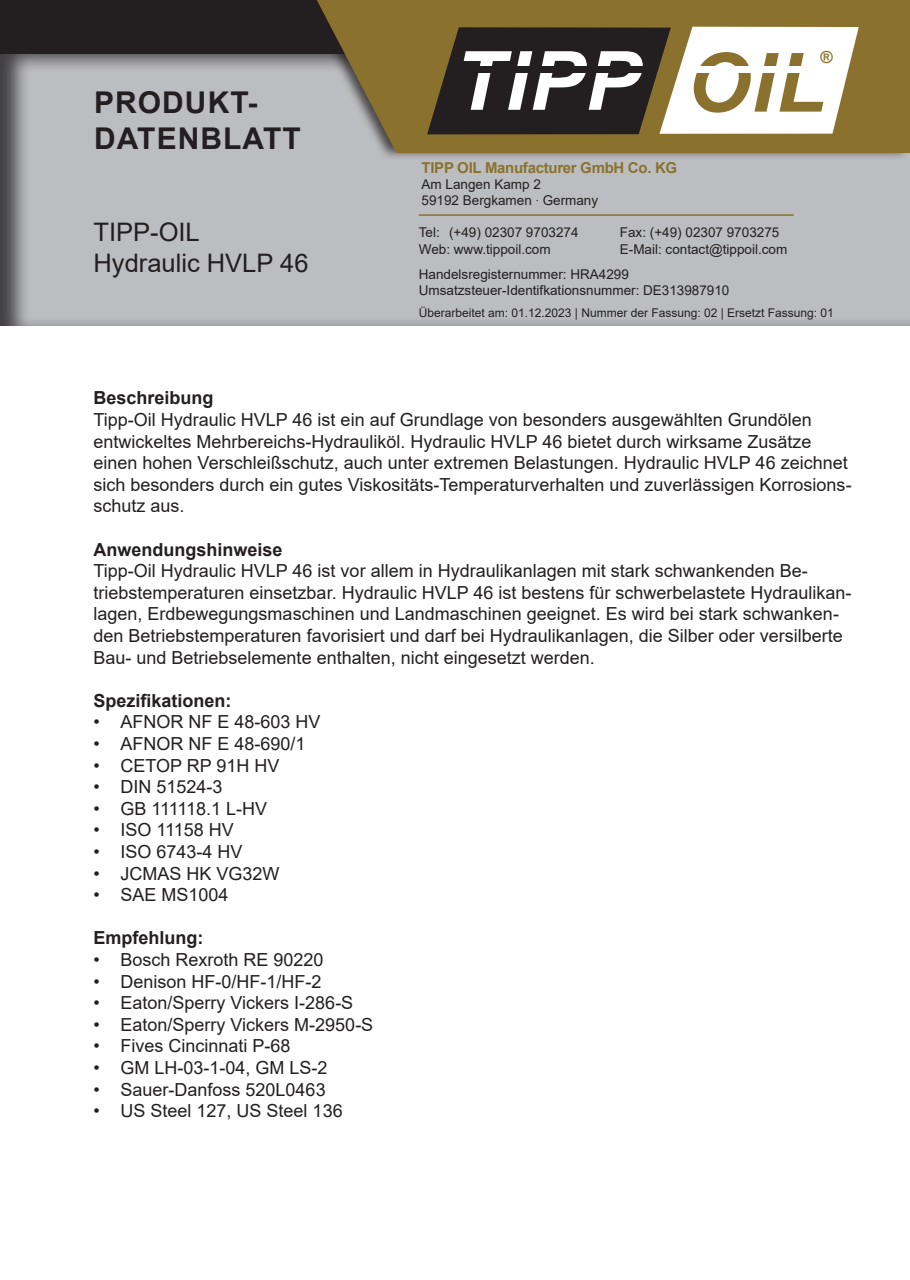
<style>
.page{position:relative;width:910px;height:1280px;background:#fff}
.page>*{position:absolute;margin:0;border:0;box-sizing:border-box;transform-origin:0 0}
.t1{font:italic 700 81.75px "Arial";letter-spacing:.015em;color:#fff}
.t2{font:700 30px/36px "Arial";letter-spacing:.035em;color:#231f20}
.t3{font:25.5px "Arial";color:#231f20}
.t4{font:18px/21.6px "Arial";color:#231f20}
.t5{font:700 18px "Arial";color:#231f20}
.t6{font:18px "Arial";letter-spacing:-.075em;color:#231f20}
.t7{font:700 16.65px "Arial";color:#8a722e}
.t8{font:700 15px "Arial";letter-spacing:-.02em;color:#8a722e}
.t9{font:13.5px/16.4px "Arial";color:#231f20}
.t10{font:12px "Arial";color:#231f20}
.s1{color:#8a722e}
.s2{font-family:"Helvetica Neue LT Std";font-weight:100;font-stretch:condensed}
</style>
<div class="page">
<div style="left:0;top:52px;width:910px;height:276px;background:#231f20;opacity:.75"></div>
<div style="left:0;top:0;width:910px;height:53px;background:#231f20"></div>
<div style="left:300px;top:0;width:610px;height:161px;background:#231f20;opacity:.75"></div>
<svg style="left:317px;top:0;width:593px;height:153px;background:#8b773c"></svg>
<svg style="left:427px;top:27px;width:432px;height:107px"></svg>
<div style="left:454px;top:51px;width:183px;height:77px;background:#231f20"></div>
<div style="left:477px;top:66px;width:171px;height:7px;background:#231f20"></div>
<div style="left:694px;top:66px;width:109px;height:6px;background:#fff"></div>
<hr style="left:419px;top:214px;width:375px;height:2px;background:#8a722e">
<h2 class="t2" style="left:94px;top:85px;width:208px">PRODUKT-<br>DATENBLATT</h2>
<p class="t3" style="left:94px;top:215px;width:108px">TIPP-OIL</p>
<p class="t3" style="left:94px;top:245px;width:216px">Hydraulic HVLP 46</p>
<h1 class="t1" style="left:454px;top:27px;width:373px">TIPP <span class="s1">OIL</span></h1>
<p class="t7" style="left:820px;top:47px;width:14px">®</p>
<p class="t8" style="left:422px;top:157px;width:257px">TIPP OIL Manufacturer GmbH Co. KG</p>
<p class="t9" style="left:422px;top:176px;width:178px">Am Langen Kamp 2<br>59192 Bergkamen <span class="s2">·</span> Germany</p>
<p class="t9" style="left:419px;top:224px;width:161px">Tel: (+49) 02307 9703274</p>
<p class="t9" style="left:620px;top:224px;width:161px">Fax: (+49) 02307 9703275</p>
<p class="t9" style="left:419px;top:240px;width:133px">Web: www.tippoil.com</p>
<p class="t9" style="left:419px;top:236px;width:370px;line-height:25.2px;text-indent:201px">E-Mail: contact@tippoil.com<br>Handelsregisternummer: HRA4299</p>
<p class="t9" style="left:419px;top:282px;width:312px">Umsatzsteuer-Identifkationsnummer: DE313987910</p>
<p class="t10" style="left:419px;top:305px;width:417px">Überarbeitet am: 01.12.2023 | Nummer der Fassung: 02 | Ersetzt Fassung: 01</p>
<p class="t5" style="left:94px;top:385px;width:122px">Beschreibung</p>
<p class="t4" style="left:94px;top:409px;width:760px">Tipp-Oil Hydraulic HVLP 46 ist ein auf Grundlage von besonders ausgewählten Grundölen entwickeltes Mehrbereichs-Hydrauliköl. Hydraulic HVLP 46 bietet durch wirksame Zusätze einen hohen Verschleißschutz, auch unter extremen Belastungen. Hydraulic HVLP 46 zeichnet sich besonders durch ein gutes Viskositäts-Temperaturverhalten und zuverlässigen Korrosions&shy;schutz aus.</p>
<p class="t5" style="left:94px;top:536px;width:191px">Anwendungshinweise</p>
<p class="t4" style="left:94px;top:560px;width:760px">Tipp-Oil Hydraulic HVLP 46 ist vor allem in Hydraulikanlagen mit stark schwankenden Be&shy;triebstemperaturen einsetzbar. Hydraulic HVLP 46 ist bestens für schwerbelastete Hydraulikan&shy;lagen, Erdbewegungsmaschinen und Landmaschinen geeignet. Es wird bei stark schwanken&shy;den Betriebstemperaturen favorisiert und darf bei Hydraulikanlagen, die Silber oder versilberte Bau- und Betriebselemente enthalten, nicht eingesetzt werden.</p>
<p class="t5" style="left:94px;top:688px;width:140px">Spezifikationen:</p>
<p class="t4" style="left:94px;top:711px;width:229px">• AFNOR NF E 48-603 HV</p>
<p class="t4" style="left:94px;top:733px;width:214px">• AFNOR NF E 48-690/1</p>
<p class="t4" style="left:94px;top:754px;width:188px">• CETOP RP 91H HV</p>
<p class="t4" style="left:94px;top:776px;width:131px">• DIN 51524-3</p>
<p class="t6" style="left:94px;top:796px;width:175px">• GB 111118.1 L-HV</p>
<p class="t4" style="left:94px;top:819px;width:142px">• ISO 11158 HV</p>
<p class="t4" style="left:94px;top:841px;width:151px">• ISO 6743-4 HV</p>
<p class="t4" style="left:94px;top:862px;width:188px">• JCMAS HK VG32W</p>
<p class="t4" style="left:94px;top:884px;width:137px">• SAE MS1004</p>
<p class="t5" style="left:94px;top:925px;width:111px">Empfehlung:</p>
<p class="t4" style="left:94px;top:949px;width:232px">• Bosch Rexroth RE 90220</p>
<p class="t4" style="left:94px;top:970px;width:230px">• Denison HF-0/HF-1/HF-2</p>
<p class="t4" style="left:94px;top:992px;width:261px">• Eaton/Sperry Vickers I-286-S</p>
<p class="t4" style="left:94px;top:1013px;width:281px">• Eaton/Sperry Vickers M-2950-S</p>
<p class="t4" style="left:94px;top:1035px;width:199px">• Fives Cincinnati P-68</p>
<p class="t4" style="left:94px;top:1057px;width:236px">• GM LH-03-1-04, GM LS-2</p>
<p class="t4" style="left:94px;top:1078px;width:234px">• Sauer-Danfoss 520L0463</p>
<p class="t4" style="left:94px;top:1100px;width:251px">• US Steel 127, US Steel 136</p>
</div>
